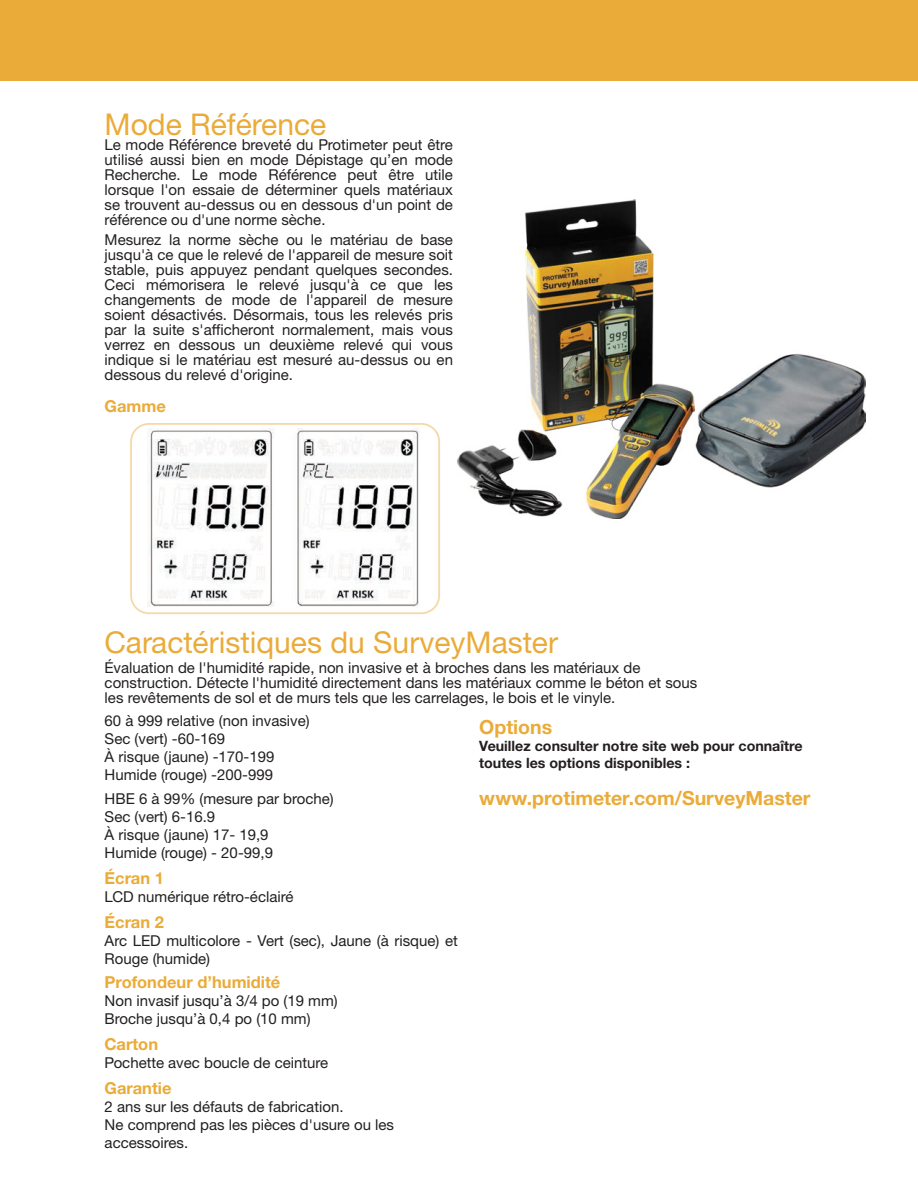
<style>
.page{position:relative;width:918px;height:1188px;background:#fff}
.page>*{position:absolute;margin:0;border:0;box-sizing:border-box;transform-origin:0 0}
.Heading__5{font:30px "Helvetica Neue LTW1 G";color:#eaab38}
.Heading__6{font:700 19.5px "Helvetica Neue LTW1 G";color:#eaab38}
.Heading__7{font:700 16.5px "Helvetica Neue LTW1 G";color:#eaab38}
.Body_Text{font:15px/15px "Helvetica Neue LTW1 G";color:#231f20}
.Body_Text-2{font:700 14.25px/17.1px "Helvetica Neue LTW1 G";color:#231f20}
</style>
<div class="page">
<svg style="left:130px;top:423px;width:310px;height:192px"></svg>
<img style="left:147px;top:429px;width:273px;height:180px">
<div style="left:0;top:0;width:918px;height:80px;background:#eaab38"></div>
<img style="left:458px;top:199px;width:408px;height:320px">
<p class="Heading__5" style="left:105px;top:106px;width:223px">Mode Référence</p>
<p class="Body_Text" style="left:105px;top:137px;width:350px;text-align:justify">Le mode Référence breveté du Protimeter peut être utilisé aussi bien en mode Dépistage qu’en mode Recherche. Le mode Référence peut être utile lorsque l'on essaie de déterminer quels matériaux se trouvent au-dessus ou en dessous d'un point de référence ou d'une norme sèche.</p>
<p class="Body_Text" style="left:105px;top:232px;width:350px;text-align:justify">Mesurez la norme sèche ou le matériau de base jusqu'à ce que le relevé de l'appareil de mesure soit stable, puis appuyez pendant quelques secondes.<br>Ceci mémorisera le relevé jusqu'à ce que les changements de mode de l'appareil de mesure soient désactivés. Désormais, tous les relevés pris par la suite s'afficheront normalement, mais vous verrez en dessous un deuxième relevé qui vous indique si le matériau est mesuré au-dessus ou en dessous du relevé d'origine.</p>
<p class="Heading__7" style="left:105px;top:396px;width:63px">Gamme</p>
<p class="Heading__5" style="left:105px;top:624px;width:455px">Caractéristiques du SurveyMaster</p>
<p class="Body_Text" style="left:105px;top:660px;width:594px">Évaluation de l'humidité rapide, non invasive et à broches dans les matériaux de construction. Détecte l'humidité directement dans les matériaux comme le béton et sous les revêtements de sol et de murs tels que les carrelages, le bois et le vinyle.</p>
<p class="Body_Text" style="left:105px;top:713px;width:207px">60 à 999 relative (non invasive)</p>
<p class="Body_Text" style="left:105px;top:731px;width:122px">Sec (vert) -60-169</p>
<p class="Body_Text" style="left:105px;top:749px;width:171px">À risque (jaune) -170-199</p>
<p class="Body_Text" style="left:105px;top:767px;width:170px">Humide (rouge) -200-999</p>
<p class="Body_Text" style="left:105px;top:791px;width:231px">HBE 6 à 99% (mesure par broche)</p>
<p class="Body_Text" style="left:105px;top:809px;width:112px">Sec (vert) 6-16.9</p>
<p class="Body_Text" style="left:105px;top:827px;width:166px">À risque (jaune) 17- 19,9</p>
<p class="Body_Text" style="left:105px;top:845px;width:170px">Humide (rouge) - 20-99,9</p>
<p class="Heading__7" style="left:105px;top:868px;width:61px">Écran 1</p>
<p class="Body_Text" style="left:105px;top:889px;width:190px">LCD numérique rétro-éclairé</p>
<p class="Heading__7" style="left:105px;top:912px;width:61px">Écran 2</p>
<p class="Body_Text" style="left:105px;top:931px;width:355px;line-height:18px">Arc LED multicolore - Vert (sec), Jaune (à risque) et<br>Rouge (humide)</p>
<p class="Heading__7" style="left:105px;top:972px;width:177px">Profondeur d’humidité</p>
<p class="Body_Text" style="left:105px;top:993px;width:235px">Non invasif jusqu’à 3/4 po (19 mm)</p>
<p class="Body_Text" style="left:105px;top:1011px;width:207px">Broche jusqu’à 0,4 po (10 mm)</p>
<p class="Heading__7" style="left:105px;top:1034px;width:55px">Carton</p>
<p class="Body_Text" style="left:105px;top:1055px;width:225px">Pochette avec boucle de ceinture</p>
<p class="Heading__7" style="left:105px;top:1078px;width:68px">Garantie</p>
<p class="Body_Text" style="left:105px;top:1099px;width:240px">2 ans sur les défauts de fabrication.</p>
<p class="Body_Text" style="left:105px;top:1115px;width:291px;line-height:18px">Ne comprend pas les pièces d'usure ou les accessoires.</p>
<p class="Heading__6" style="left:479px;top:715px;width:74px">Options</p>
<p class="Body_Text-2" style="left:479px;top:737px;width:325px">Veuillez consulter notre site web pour connaître toutes les options disponibles :</p>
<p class="Heading__6" style="left:479px;top:786px;width:333px">www.protimeter.com/SurveyMaster</p>
</div>
